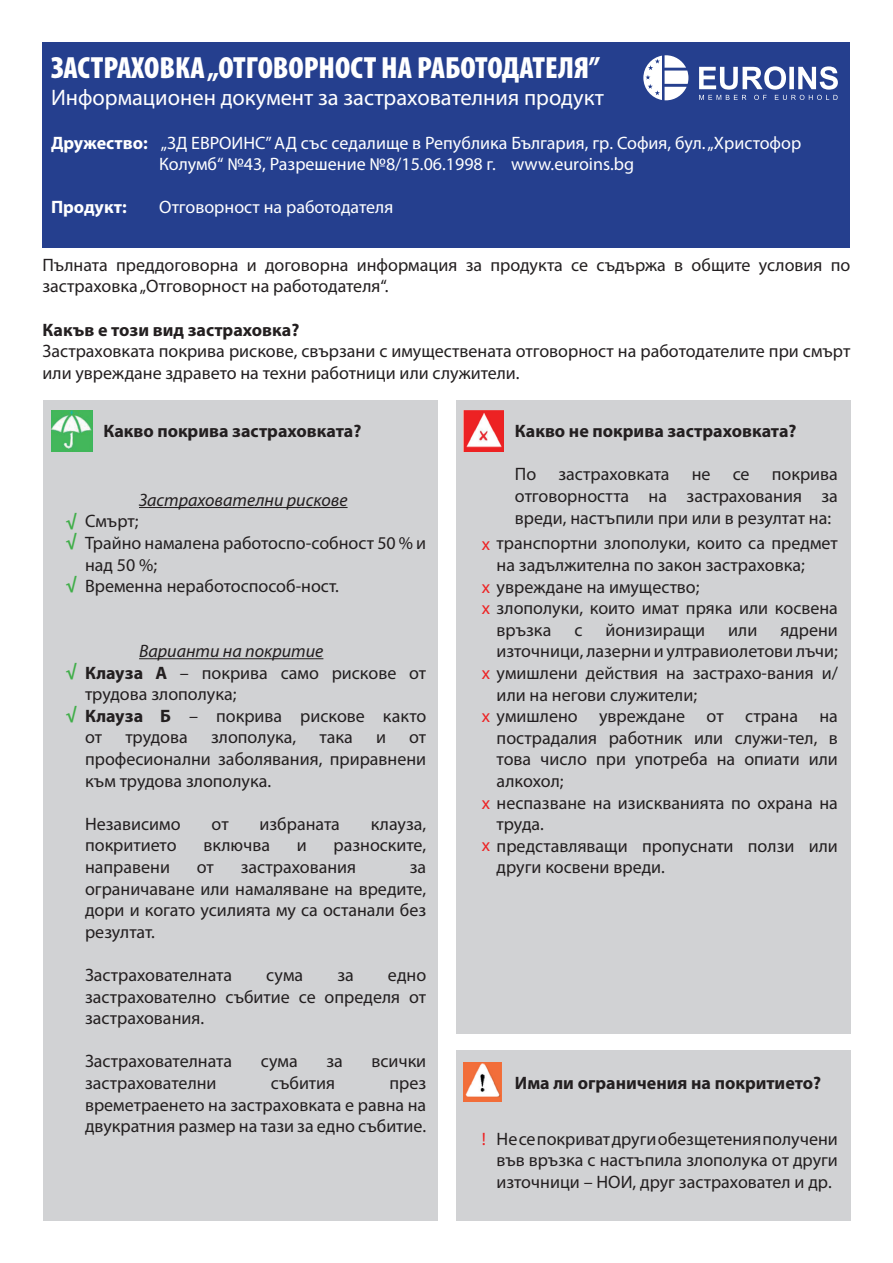
<style>
.page{position:relative;width:893px;height:1263px;background:#fff}
.page>*{position:absolute;margin:0;border:0;box-sizing:border-box;transform-origin:0 0}
.t1{font:900 condensed 30.75px "Myriad Pro";color:#fff}
.t2{font:22.5px "Myriad Pro";color:#fff}
.t3{font:18px/21.6px "Myriad Pro";color:#231f20;text-align:justify}
.t4{font:18px/21.6px "Myriad Pro";color:#fff}
.t5{font:700 18px "Myriad Pro";color:#231f20}
.t6{font:italic 18px "Myriad Pro";color:#231f20}
.t7{font:700 18px "Myriad Pro";color:#fff}
.t8{font:700 18px "Myriad Pro";color:#40ae49}
.t9{font:18px "Myriad Pro";color:#ed2223}
.s1{font-weight:700}
.s2{color:#ed2223}
.s3{font-style:italic}
</style>
<div class="page">
<div style="left:43px;top:43px;width:807px;height:205px;background:#253f8e"></div>
<svg style="left:643px;top:55px;width:195px;height:45px"></svg>
<div style="left:43px;top:400px;width:395px;height:820px;background:#d1d2d4"></div>
<div style="left:456px;top:400px;width:394px;height:633px;background:#d1d2d4"></div>
<div style="left:456px;top:1050px;width:394px;height:170px;background:#d1d2d4"></div>
<hr style="left:139px;top:507px;width:209px;height:1px;background:#231f20">
<hr style="left:139px;top:658px;width:184px;height:1px;background:#231f20">
<img style="left:51px;top:410px;width:41px;height:42px">
<img style="left:464px;top:410px;width:40px;height:42px">
<img style="left:464px;top:1063px;width:38px;height:38px">
<h1 class="t1" style="left:51px;top:48px;width:550px">ЗАСТРАХОВКА „ОТГОВОРНОСТ НА РАБОТОДАТЕЛЯ”</h1>
<p class="t2" style="left:51px;top:84px;width:555px">Информационен документ за застрахователния продукт</p>
<p class="t4" style="left:159px;top:131px;width:644px;text-indent:-108px"><span class="s1">Дружество:</span> „ЗД ЕВРОИНС” АД със седалище в Република България, гр. София, бул. „Христофор<br>Колумб“ №43, Разрешение №8/15.06.1998 г. www.euroins.bg</p>
<p class="t7" style="left:51px;top:196px;width:77px">Продукт:</p>
<p class="t4" style="left:159px;top:196px;width:236px">Отговорност на работодателя</p>
<p class="t3" style="left:43px;top:254px;width:809px">Пълната преддоговорна и договорна информация за продукта се съдържа в общите условия по застраховка „Отговорност на работодателя“.</p>
<p class="t5" style="left:43px;top:318px;width:258px">Какъв е този вид застраховка?</p>
<p class="t3" style="left:43px;top:340px;width:809px">Застраховката покрива рискове, свързани с имуществената отговорност на работодателите при смърт или увреждане здравето на техни работници или служители.</p>
<p class="t8" style="left:66px;top:510px;width:12px">√</p>
<p class="t8" style="left:66px;top:530px;width:12px">√</p>
<p class="t8" style="left:66px;top:573px;width:12px">√</p>
<p class="t8" style="left:66px;top:660px;width:12px">√</p>
<p class="t8" style="left:66px;top:703px;width:12px">√</p>
<p class="t5" style="left:103px;top:419px;width:259px">Какво покрива застраховката?</p>
<p class="t5" style="left:515px;top:419px;width:283px">Какво не покрива застраховката?</p>
<p class="t3" style="left:515px;top:463px;width:324px">По застраховката не се покрива отговорността на застрахования за вреди, настъпили при или в резултат на:</p>
<p class="t6" style="left:139px;top:489px;width:210px">Застрахователни рискове</p>
<p class="t3" style="left:85px;top:510px;width:343px;text-align:left">Смърт;<br>Трайно намалена работоспо-собност 50 % и над 50 %;<br>Временна неработоспособ-ност.</p>
<p class="t3" style="left:482px;top:532px;width:358px"><span class="s2">x</span> транспортни злополуки, които са предмет</p>
<p class="t3" style="left:497px;top:554px;width:310px">на задължителна по закон застраховка;</p>
<p class="t3" style="left:482px;top:575px;width:219px"><span class="s2">x</span> увреждане на имущество;</p>
<p class="t3" style="left:482px;top:597px;width:358px"><span class="s2">x</span> злополуки, които имат пряка или косвена</p>
<p class="t3" style="left:497px;top:619px;width:56px">връзка</p>
<p class="t3" style="left:574px;top:619px;width:10px">с</p>
<p class="t3" style="left:605px;top:619px;width:101px">йонизиращи</p>
<p class="t3" style="left:728px;top:619px;width:31px">или</p>
<p class="t3" style="left:780px;top:619px;width:59px">ядрени</p>
<p class="t3" style="left:497px;top:640px;width:343px">източници, лазерни и ултравиолетови лъчи;</p>
<p class="t3" style="left:482px;top:662px;width:358px"><span class="s2">x</span> умишлени действия на застрахо-вания и/</p>
<p class="t3" style="left:497px;top:683px;width:202px">или на негови служители;</p>
<p class="t3" style="left:482px;top:705px;width:358px"><span class="s2">x</span> умишлено увреждане от страна на</p>
<p class="t3" style="left:497px;top:727px;width:343px">пострадалия работник или служи-тел, в</p>
<p class="t3" style="left:497px;top:748px;width:343px">това число при употреба на опиати или</p>
<p class="t3" style="left:497px;top:770px;width:68px">алкохол;</p>
<p class="t3" style="left:482px;top:791px;width:358px"><span class="s2">x</span> неспазване на изискванията по охрана на</p>
<p class="t3" style="left:497px;top:813px;width:49px">труда.</p>
<p class="t3" style="left:482px;top:835px;width:358px"><span class="s2">x</span> представляващи пропуснати ползи или</p>
<p class="t3" style="left:497px;top:856px;width:170px">други косвени вреди.</p>
<p class="t3" style="left:85px;top:640px;width:343px;text-align:left;text-indent:54px"><span class="s3">Варианти на покритие<br></span><span class="s1">Клауза А</span> – покрива само рискове от трудова злополука;<br><span class="s1">Клауза Б</span> – покрива рискове както от</p>
<p class="t3" style="left:85px;top:726px;width:343px;text-indent:324px">от професионални заболявания, приравнени към трудова злополука.</p>
<p class="t3" style="left:85px;top:813px;width:97px">Независимо</p>
<p class="t3" style="left:212px;top:813px;width:19px">от</p>
<p class="t3" style="left:260px;top:813px;width:82px">избраната</p>
<p class="t3" style="left:371px;top:813px;width:57px">клауза,</p>
<p class="t3" style="left:85px;top:834px;width:93px">покритието</p>
<p class="t3" style="left:203px;top:834px;width:68px">включва</p>
<p class="t3" style="left:297px;top:834px;width:11px">и</p>
<p class="t3" style="left:334px;top:834px;width:94px">разноските,</p>
<p class="t3" style="left:85px;top:856px;width:86px">направени</p>
<p class="t3" style="left:197px;top:856px;width:19px">от</p>
<p class="t3" style="left:241px;top:856px;width:117px">застрахования</p>
<p class="t3" style="left:125px;top:726px;width:64px">трудова</p>
<p class="t3" style="left:211px;top:726px;width:87px">злополука,</p>
<p class="t3" style="left:320px;top:726px;width:35px">така</p>
<p class="t3" style="left:376px;top:726px;width:11px">и</p>
<p class="t3" style="left:85px;top:856px;width:343px;text-indent:325px">за ограничаване или намаляване на вредите, дори и когато усилията му са останали без резултат.</p>
<p class="t3" style="left:85px;top:964px;width:149px">Застрахователната</p>
<p class="t3" style="left:266px;top:964px;width:38px">сума</p>
<p class="t3" style="left:337px;top:964px;width:18px">за</p>
<p class="t3" style="left:85px;top:964px;width:343px;text-indent:303px">едно застрахователно събитие се определя от застрахования.</p>
<p class="t3" style="left:85px;top:1050px;width:149px">Застрахователната</p>
<p class="t3" style="left:261px;top:1050px;width:38px">сума</p>
<p class="t3" style="left:326px;top:1050px;width:18px">за</p>
<p class="t3" style="left:372px;top:1050px;width:56px">всички</p>
<p class="t3" style="left:85px;top:1072px;width:133px">застрахователни</p>
<p class="t3" style="left:271px;top:1072px;width:66px">събития</p>
<p class="t5" style="left:515px;top:1072px;width:308px">Има ли ограничения на покритието?</p>
<p class="t3" style="left:85px;top:1072px;width:343px;text-indent:304px">през времетраенето на застраховката е равна на двукратния размер на тази за едно събитие.</p>
<p class="t3" style="left:497px;top:1127px;width:343px">Не се покриват други обезщетения получени във връзка с настъпила злополука от други източници – НОИ, друг застраховател и др.</p>
<p class="t9" style="left:482px;top:1127px;width:6px">!</p>
</div>
